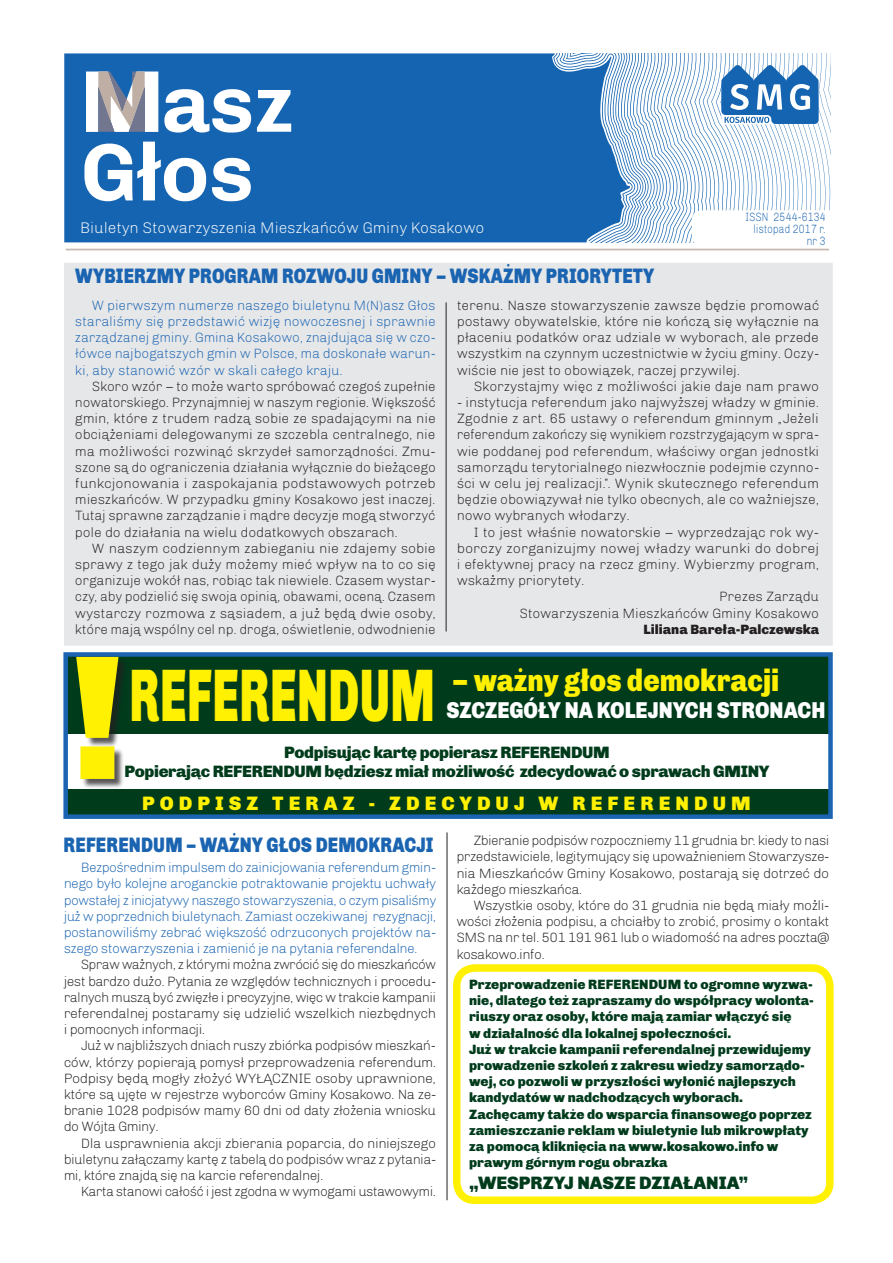
<style>
.page{position:relative;width:893px;height:1263px;background:#fff}
.page>*{position:absolute;margin:0;border:0;box-sizing:border-box;transform-origin:0 0}
.t1{font:900 177.9px "Chivo";color:#fff101}
.t2{font:700 81.75px/68.7px "Chivo";color:#fff}
.t3{font:900 74.7px "Chivo";letter-spacing:.01em;color:#fff101;scale:.59 1}
.t4{font:900 31.2px "Chivo";color:#fff101;scale:.88 1}
.t5{font:900 23.1px "Chivo";color:#fff;scale:.88 1}
.t6{font:900 21px "Chivo";letter-spacing:.01em;color:#1a64b1;scale:.82 1}
.t7{font:900 19.5px "Chivo";color:#fff101}
.t8{font:900 18px "Chivo";color:#003b1c}
.t9{font:900 16.5px "Chivo";letter-spacing:-.02em;color:#003b1c}
.t10{font:300 15.45px "Chivo";color:#fff}
.t11{font:300 13.5px/16.2px "Chivo";color:#231f20;text-align:justify}
.t12{font:300 13.5px/16.2px "Chivo";letter-spacing:-.025em;color:#1a64b1;text-align:justify}
.t13{font:900 13.5px/16.2px "Chivo";color:#003b1c}
.t14{font:300 13.5px "Chivo";letter-spacing:-.035em;color:#231f20}
.t15{font:300 13.5px "Chivo";color:#231f20;scale:1.04 1}
.t16{font:900 13.5px "Chivo";color:#231f20}
.t17{font:300 12px/12px "Chivo";color:#1a64b1;text-align:right;scale:.82 1}
.s1{color:#1564b1}
</style>
<div class="page">
<div style="left:64px;top:263px;width:769px;height:383px;background:#e6e7e9"></div>
<div style="left:64px;top:53px;width:766px;height:200px;background:linear-gradient(to right,#fff,#fff)"></div>
<div style="left:64px;top:53px;width:568px;height:190px;background:#1564b1"></div>
<svg style="left:86px;top:72px;width:72px;height:60px"></svg>
<hr style="left:66px;top:249px;width:763px;height:1px;background:#c7b9b1">
<svg style="left:553px;top:53px;width:277px;height:189px"></svg>
<div style="left:65px;top:654px;width:765px;height:80px;background:#003b1c"></div>
<div style="left:453px;top:964px;width:381px;height:240px;border:8px solid #fff101;border-radius:18px"></div>
<div style="left:66px;top:789px;width:765px;height:28px;background:#003b1c"></div>
<div style="left:63px;top:652px;width:770px;height:167px;border:4px solid #1a64b1"></div>
<div style="left:78px;top:658px;width:51px;height:131px;background:#231f20;opacity:.75"></div>
<hr style="left:446px;top:302px;width:1px;height:329px;background:#231f20">
<hr style="left:447px;top:832px;width:1px;height:368px;background:#231f20">
<h2 class="t2" style="left:81px;top:70px;width:215px"><span class="s1">M</span>asz<br>Głos</h2>
<p class="t10" style="left:81px;top:219px;width:406px">Biuletyn Stowarzyszenia Mieszkańców Gminy Kosakowo</p>
<p class="t17" style="left:746px;top:211px;width:99px">ISSN 2544-6134 listopad 2017 r. nr 3</p>
<h3 class="t6" style="left:75px;top:264px;width:708px">Wybierzmy program rozwoju gminy – wskażmy priorytety</h3>
<p class="t12" style="left:75px;top:297px;width:362px;text-indent:17px">W pierwszym numerze naszego biuletynu M(N)asz Głos staraliśmy się przedstawić wizję nowoczesnej i sprawnie zarządzanej gminy. Gmina Kosakowo, znajdująca się w czo&shy;łówce najbogatszych gmin w Polsce, ma doskonałe warun&shy;ki, aby stanowić wzór w skali całego kraju.</p>
<p class="t11" style="left:75px;top:378px;width:362px;text-indent:17px">Skoro wzór – to może warto spróbować czegoś zupełnie nowatorskiego. Przynajmniej w naszym regionie. Większość gmin, które z trudem radzą sobie ze spadającymi na nie obciążeniami delegowanymi ze szczebla centralnego, nie ma możliwości rozwinąć skrzydeł samorządności. Zmu&shy;szone są do ograniczenia działania wyłącznie do bieżącego funkcjonowania i zaspokajania podstawowych potrzeb mieszkańców. W przypadku gminy Kosakowo jest inaczej.<br>Tutaj sprawne zarządzanie i mądre decyzje mogą stworzyć pole do działania na wielu dodatkowych obszarach.</p>
<p class="t11" style="left:75px;top:540px;width:362px;text-indent:17px">W naszym codziennym zabieganiu nie zdajemy sobie sprawy z tego jak duży możemy mieć wpływ na to co się organizuje wokół nas, robiąc tak niewiele. Czasem wystar&shy;czy, aby podzielić się swoja opinią, obawami, oceną. Czasem wystarczy rozmowa z sąsiadem, a już będą dwie osoby, które mają wspólny cel np. droga, oświetlenie, odwodnienie</p>
<p class="t11" style="left:457px;top:297px;width:364px">terenu. Nasze stowarzyszenie zawsze będzie promować postawy obywatelskie, które nie kończą się wyłącznie na płaceniu podatków oraz udziale w wyborach, ale przede wszystkim na czynnym uczestnictwie w życiu gminy. Oczy&shy;wiście nie jest to obowiązek, raczej przywilej.</p>
<p class="t11" style="left:474px;top:378px;width:347px">Skorzystajmy więc z możliwości jakie daje nam prawo</p>
<p class="t11" style="left:457px;top:394px;width:364px">- instytucja referendum jako najwyższej władzy w gminie.<br>Zgodnie z art. 65 ustawy o referendum gminnym „Jeżeli referendum zakończy się wynikiem rozstrzygającym w spra&shy;wie poddanej pod referendum, właściwy organ jednostki samorządu terytorialnego niezwłocznie podejmie czynno&shy;ści w celu jej realizacji.”. Wynik skutecznego referendum będzie obowiązywał nie tylko obecnych, ale co ważniejsze, nowo wybranych włodarzy.</p>
<p class="t11" style="left:474px;top:524px;width:347px">I to jest właśnie nowatorskie – wyprzedzając rok wy-</p>
<p class="t15" style="left:457px;top:540px;width:350px">borczy zorganizujmy nowej władzy warunki do dobrej</p>
<p class="t11" style="left:457px;top:556px;width:364px">i efektywnej pracy na rzecz gminy. Wybierzmy program,</p>
<p class="t11" style="left:457px;top:573px;width:129px">wskażmy priorytety.</p>
<p class="t11" style="left:719px;top:589px;width:101px">Prezes Zarządu</p>
<p class="t11" style="left:520px;top:605px;width:301px">Stowarzyszenia Mieszkańców Gminy Kosakowo</p>
<p class="t16" style="left:643px;top:621px;width:177px">Liliana Bareła-Palczewska</p>
<h3 class="t4" style="left:452px;top:661px;width:373px">– ważny głos demokracji</h3>
<h3 class="t5" style="left:446px;top:697px;width:230px">SZCZEGÓŁYNA KO LEJNY</h3>
<h3 class="t5" style="left:685px;top:697px;width:53px">CH STRONA</h3>
<h3 class="t5" style="left:798px;top:697px;width:33px">CH</h3>
<h1 class="t1" style="left:70px;top:612px;width:57px">!</h1>
<h3 class="t3" style="left:130px;top:651px;width:519px">Referendum</h3>
<p class="t9" style="left:284px;top:742px;width:228px">Podpisując kartę popierasz REFERENDUM</p>
<p class="t9" style="left:125px;top:762px;width:100px">Popierając REFERENDUM</p>
<p class="t9" style="left:325px;top:762px;width:401px">będziesz miał możliwość zdecydować o sprawach GMINY</p>
<h3 class="t7" style="left:142px;top:791px;width:18px">PODPISZ</h3>
<h3 class="t7" style="left:272px;top:791px;width:18px">TERAZ</h3>
<h3 class="t7" style="left:368px;top:791px;width:38px">- ZDE</h3>
<h3 class="t7" style="left:441px;top:791px;width:36px">CYDUJ</h3>
<h3 class="t7" style="left:539px;top:791px;width:53px">W REFERENDUM</h3>
<h3 class="t6" style="left:64px;top:832px;width:453px">Referendum – ważny głos demokracji</h3>
<p class="t12" style="left:64px;top:859px;width:374px;text-indent:17px">Bezpośrednim impulsem do zainicjowania referendum gmin&shy;nego było kolejne aroganckie potraktowanie projektu uchwały powstałej z inicjatywy naszego stowarzyszenia, o czym pisaliśmy już w poprzednich biuletynach. Zamiast oczekiwanej rezygnacji, postanowiliśmy zebrać większość odrzuconych projektów na&shy;szego stowarzyszenia i zamienić je na pytania referendalne.</p>
<p class="t11" style="left:64px;top:957px;width:374px;text-indent:17px">Spraw ważnych, z którymi można zwrócić się do mieszkańców jest bardzo dużo. Pytania ze względów technicznych i procedu&shy;ralnych muszą być zwięzłe i precyzyjne, więc w trakcie kampanii referendalnej postaramy się udzielić wszelkich niezbędnych i pomocnych informacji.</p>
<p class="t11" style="left:64px;top:1038px;width:374px;text-indent:17px">Już w najbliższych dniach ruszy zbiórka podpisów mieszkań&shy;ców, którzy popierają pomysł przeprowadzenia referendum.<br>Podpisy będą mogły złożyć WYŁĄCZNIE osoby uprawnione, które są ujęte w rejestrze wyborców Gminy Kosakowo. Na ze&shy;branie 1028 podpisów mamy 60 dni od daty złożenia wniosku do Wójta Gminy.</p>
<p class="t11" style="left:64px;top:1135px;width:374px;text-indent:17px">Dla usprawnienia akcji zbierania poparcia, do niniejszego biuletynu załączamy kartę z tabelą do podpisów wraz z pytania&shy;mi, które znajdą się na karcie referendalnej.</p>
<p class="t14" style="left:81px;top:1184px;width:357px">Karta stanowi całość i jest zgodna w wymogami ustawowymi.</p>
<p class="t11" style="left:457px;top:832px;width:374px;text-indent:17px">Zbieranie podpisów rozpoczniemy 11 grudnia br. kiedy to nasi przedstawiciele, legitymujący się upoważnieniem Stowarzysze&shy;nia Mieszkańców Gminy Kosakowo, postarają się dotrzeć do każdego mieszkańca.</p>
<p class="t11" style="left:457px;top:897px;width:374px;text-indent:17px">Wszystkie osoby, które do 31 grudnia nie będą miały możli&shy;wości złożenia podpisu, a chciałby to zrobić, prosimy o kontakt SMS na nr tel. 501 191 961 lub o wiadomość na adres poczta@ kosakowo.info.</p>
<p class="t13" style="left:469px;top:976px;width:346px">Przeprowadzenie referendum to ogromne wyzwa&shy;nie, dlatego też zapraszamy do współpracy wolonta&shy;riuszy oraz osoby, które mają zamiar włączyć się<br>w działalność dla lokalnej społeczności.<br>Już w trakcie kampanii referendalnej przewidujemy prowadzenie szkoleń z zakresu wiedzy samorządo&shy;wej, co pozwoli w przyszłości wyłonić najlepszych kandydatów w nadchodzących wyborach.<br>Zachęcamy także do wsparcia finansowego poprzez zamieszczanie reklam w biuletynie lub mikrowpłaty za pomocą kliknięcia na www.kosakowo.info w prawym górnym rogu obrazka</p>
<h3 class="t8" style="left:469px;top:1172px;width:40px">„WESPRZYJ</h3>
<h3 class="t8" style="left:577px;top:1172px;width:13px">NASZE</h3>
<h3 class="t8" style="left:639px;top:1172px;width:12px">DZIA</h3>
<h3 class="t8" style="left:683px;top:1172px;width:23px">ŁANIA</h3>
<h3 class="t8" style="left:739px;top:1172px;width:11px">”</h3>
</div>
